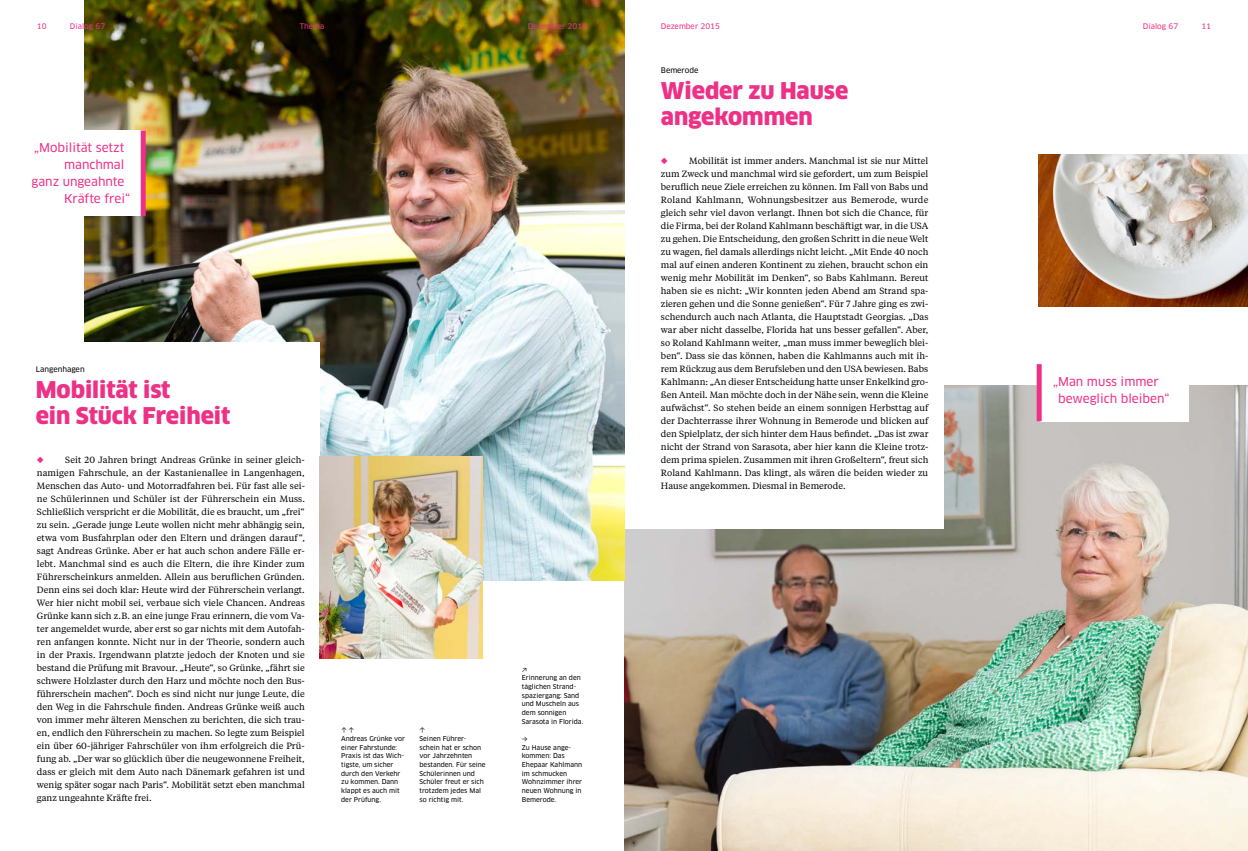
<style>
.page{position:relative;width:1248px;height:851px;background:#fff}
.page>*{position:absolute;margin:0;border:0;box-sizing:border-box;transform-origin:0 0}
.t1{font:900 22.5px/26px "Clan Pro";color:#ed3186}
.t2{font:12px/17px "Clan Pro News";color:#ed3186}
.t3{font:9px/13px "Tiempos Text";color:#000;text-align:justify}
.t4{font:7.5px "Clan Pro News";color:#ed3186}
.t5{font:7.5px "Clan Pro News";color:#000}
.t6{font:6.5px/8.7px "Clan Pro News";color:#000}
.t7{font:6.5px "Calibri";color:#000}
.s1{color:#ed3186}
</style>
<div class="page">
<img style="left:624px;top:385px;width:623px;height:465px">
<div style="left:624px;top:142px;width:319px;height:386px;background:#fff"></div>
<img style="left:84px;top:0;width:540px;height:580px">
<div style="left:0;top:342px;width:319px;height:348px;background:#fff"></div>
<img style="left:319px;top:456px;width:163px;height:202px">
<img style="left:1038px;top:154px;width:209px;height:152px">
<div style="left:9px;top:130px;width:136px;height:86px;background:#fff"></div>
<div style="left:141px;top:130px;width:5px;height:86px;background:#ed3186"></div>
<div style="left:1040px;top:364px;width:148px;height:57px;background:#fff"></div>
<div style="left:1036px;top:364px;width:5px;height:57px;background:#ed3186"></div>
<p class="t4" style="left:37px;top:22px;width:11px">10</p>
<p class="t4" style="left:70px;top:22px;width:37px">Dialog 67</p>
<p class="t4" style="left:299px;top:22px;width:26px">Thema</p>
<p class="t4" style="left:528px;top:22px;width:61px">Dezember 2015</p>
<p class="t4" style="left:660px;top:22px;width:61px">Dezember 2015</p>
<p class="t4" style="left:1142px;top:22px;width:37px">Dialog 67</p>
<p class="t4" style="left:1201px;top:22px;width:11px">11</p>
<p class="t5" style="left:660px;top:66px;width:39px">Bemerode</p>
<h2 class="t2" style="left:34px;top:139px;width:92px">„Mobilität setzt</h2>
<h2 class="t2" style="left:64px;top:156px;width:62px">manchmal</h2>
<h2 class="t2" style="left:32px;top:173px;width:94px">ganz ungeahnte</h2>
<h2 class="t2" style="left:64px;top:190px;width:67px">Kräfte frei“</h2>
<p class="t5" style="left:36px;top:365px;width:50px">Langenhagen</p>
<h1 class="t1" style="left:36px;top:377px;width:196px">Mobilität ist<br>ein Stück Freiheit</h1>
<p class="t3" style="left:37px;top:453px;width:269px"><span class="s1">◆</span> Seit 20 Jahren bringt Andreas Grünke in seiner gleich&shy;namigen Fahrschule, an der Kastanienallee in Langenhagen, Menschen das Auto- und Motorradfahren bei. Für fast alle sei&shy;ne Schülerinnen und Schüler ist der Führerschein ein Muss.<br>Schließlich verspricht er die Mobilität, die es braucht, um „frei“ zu sein. „Gerade junge Leute wollen nicht mehr abhängig sein, etwa vom Busfahrplan oder den Eltern und drängen darauf“, sagt Andreas Grünke. Aber er hat auch schon andere Fälle er&shy;lebt. Manchmal sind es auch die Eltern, die ihre Kinder zum Führerscheinkurs anmelden. Allein aus beruflichen Gründen.<br>Denn eins sei doch klar: Heute wird der Führerschein verlangt.<br>Wer hier nicht mobil sei, verbaue sich viele Chancen. Andreas Grünke kann sich z.B. an eine junge Frau erinnern, die vom Va&shy;ter angemeldet wurde, aber erst so gar nichts mit dem Autofah&shy;ren anfangen konnte. Nicht nur in der Theorie, sondern auch in der Praxis. Irgendwann platzte jedoch der Knoten und sie bestand die Prüfung mit Bravour. „Heute“, so Grünke, „fährt sie schwere Holzlaster durch den Harz und möchte noch den Bus&shy;führerschein machen“. Doch es sind nicht nur junge Leute, die den Weg in die Fahrschule finden. Andreas Grünke weiß auch von immer mehr älteren Menschen zu berichten, die sich trau&shy;en, endlich den Führerschein zu machen. So legte zum Beispiel ein über 60-jähriger Fahrschüler von ihm erfolgreich die Prü&shy;fung ab. „Der war so glücklich über die neugewonnene Freiheit, dass er gleich mit dem Auto nach Dänemark gefahren ist und wenig später sogar nach Paris“. Mobilität setzt eben manchmal ganz ungeahnte Kräfte frei.</p>
<p class="t7" style="left:341px;top:726px;width:15px">↑ ↑</p>
<p class="t6" style="left:341px;top:734px;width:65px">Andreas Grünke vor einer Fahrstunde:<br>Praxis ist das Wich&shy;tigste, um sicher durch den Verkehr zu kommen. Dann klappt es auch mit der Prüfung.</p>
<p class="t7" style="left:419px;top:726px;width:7px">↑</p>
<p class="t6" style="left:419px;top:734px;width:68px">Seinen Führer&shy;schein hat er schon vor Jahrzehnten bestanden. Für seine<br>Schülerinnen und<br>Schüler freut er sich trotzdem jedes Mal so richtig mit.</p>
<p class="t7" style="left:522px;top:665px;width:7px">↗</p>
<p class="t6" style="left:522px;top:673px;width:63px">Erinnerung an den täglichen Strand&shy;spaziergang: Sand und Muscheln aus dem sonnigen<br>Sarasota in Florida.</p>
<p class="t7" style="left:522px;top:734px;width:7px">→</p>
<p class="t6" style="left:522px;top:742px;width:62px">Zu Hause ange&shy;kommen: Das<br>Ehepaar Kahlmann im schmucken<br>Wohnzimmer ihrer neuen Wohnung in<br>Bemerode.</p>
<h1 class="t1" style="left:660px;top:78px;width:189px">Wieder zu Hause angekommen</h1>
<p class="t3" style="left:660px;top:154px;width:269px"><span class="s1">◆</span> Mobilität ist immer anders. Manchmal ist sie nur Mittel zum Zweck und manchmal wird sie gefordert, um zum Beispiel beruflich neue Ziele erreichen zu können. Im Fall von Babs und Roland Kahlmann, Wohnungsbesitzer aus Bemerode, wurde gleich sehr viel davon verlangt. Ihnen bot sich die Chance, für die Firma, bei der Roland Kahlmann beschäftigt war, in die USA zu gehen. Die Entscheidung, den großen Schritt in die neue Welt zu wagen, fiel damals allerdings nicht leicht. „Mit Ende 40 noch mal auf einen anderen Kontinent zu ziehen, braucht schon ein wenig mehr Mobilität im Denken“, so Babs Kahlmann. Bereut haben sie es nicht: „Wir konnten jeden Abend am Strand spa&shy;zieren gehen und die Sonne genießen“. Für 7 Jahre ging es zwi&shy;schendurch auch nach Atlanta, die Hauptstadt Georgias. „Das war aber nicht dasselbe, Florida hat uns besser gefallen“. Aber, so Roland Kahlmann weiter, „man muss immer beweglich blei&shy;ben“. Dass sie das können, haben die Kahlmanns auch mit ih&shy;rem Rückzug aus dem Berufsleben und den USA bewiesen. Babs Kahlmann: „An dieser Entscheidung hatte unser Enkelkind gro&shy;ßen Anteil. Man möchte doch in der Nähe sein, wenn die Kleine aufwächst“. So stehen beide an einem sonnigen Herbsttag auf der Dachterrasse ihrer Wohnung in Bemerode und blicken auf den Spielplatz, der sich hinter dem Haus befindet. „Das ist zwar nicht der Strand von Sarasota, aber hier kann die Kleine trotz&shy;dem prima spielen. Zusammen mit ihren Großeltern“, freut sich Roland Kahlmann. Das klingt, als wären die beiden wieder zu Hause angekommen. Diesmal in Bemerode.</p>
<h2 class="t2" style="left:1058px;top:373px;width:113px;text-indent:-5px">„Man muss immer beweglich bleiben“</h2>
</div>
